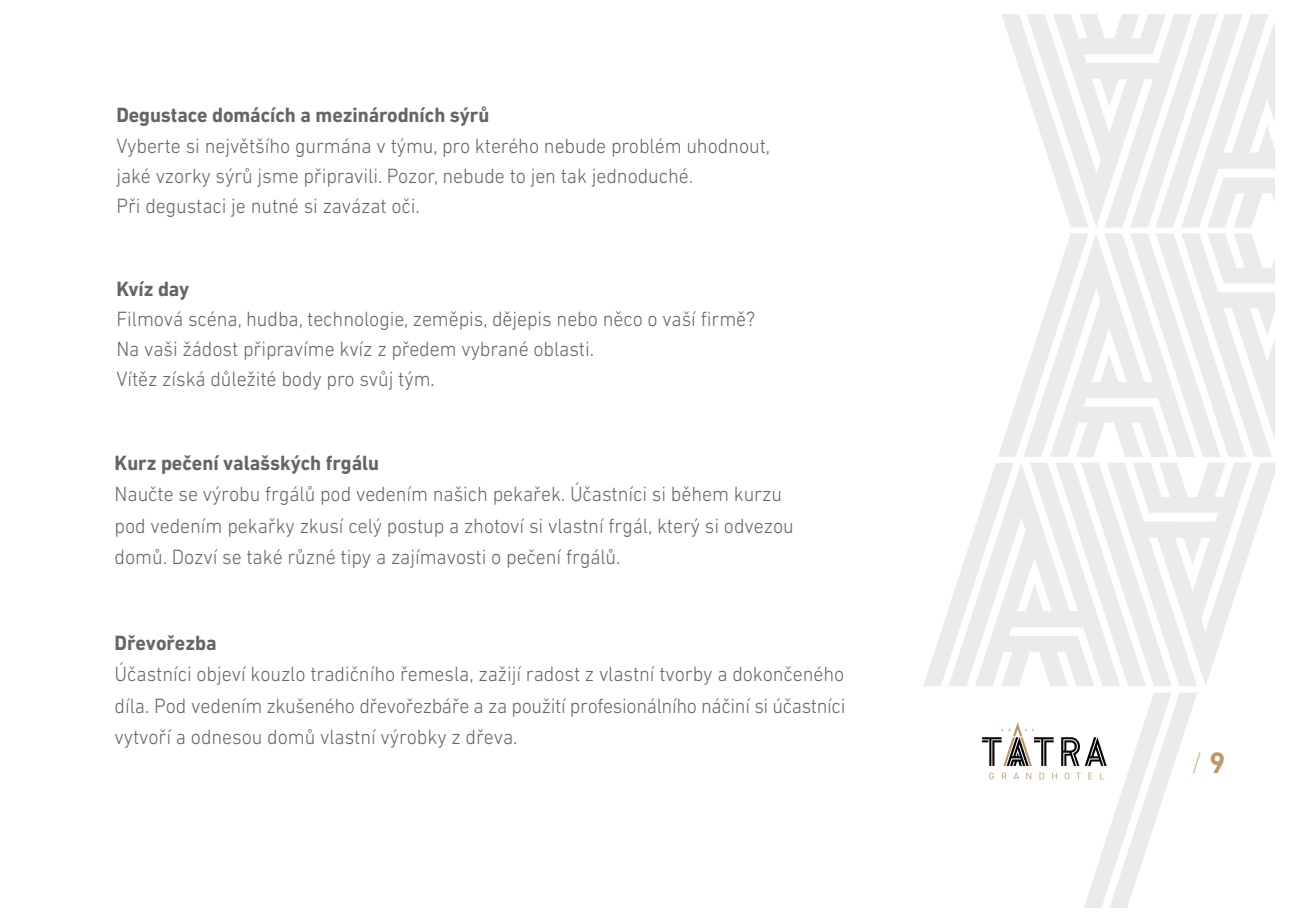
<style>
.page{position:relative;width:1289px;height:919px;background:#fff}
.page>*{position:absolute;margin:0;border:0;box-sizing:border-box;transform-origin:0 0}
.t1{font:200 30px "DIN Next LT Pro";color:#bf9667;scale:.95 1}
.t2{font:300 21px/30px "DIN Next LT Pro";letter-spacing:-.005em;color:#646567;scale:.95 1}
.t3{font:700 21px "DIN Next LT Pro";letter-spacing:-.005em;color:#646567;scale:.95 1}
.s1{font-weight:700}
</style>
<div class="page">
<svg style="left:923px;top:14px;width:351px;height:672px"></svg>
<svg style="left:982px;top:693px;width:215px;height:214px"></svg>
<p class="t3" style="left:116px;top:102px;width:394px">Degustace domácích a mezinárodních sýrů</p>
<p class="t2" style="left:116px;top:131px;width:689px">Vyberte si největšího gurmána v týmu, pro kterého nebude problém uhodnout, jaké vzorky sýrů jsme připravili. Pozor, nebude to jen tak jednoduché.<br>Při degustaci je nutné si zavázat oči.</p>
<p class="t3" style="left:116px;top:276px;width:78px">Kvíz day</p>
<p class="t2" style="left:116px;top:303px;width:673px">Filmová scéna, hudba, technologie, zeměpis, dějepis nebo něco o vaší firmě?<br>Na vaši žádost připravíme kvíz z předem vybrané oblasti.<br>Vítěz získá důležité body pro svůj tým.</p>
<p class="t3" style="left:115px;top:450px;width:280px">Kurz pečení valašských frgálu</p>
<p class="t2" style="left:115px;top:478px;width:716px;line-height:31.5px">Naučte se výrobu frgálů pod vedením našich pekařek. Účastníci si během kurzu pod vedením pekařky zkusí celý postup a zhotoví si vlastní frgál, který si odvezou domů. Dozví se také různé tipy a zajímavosti o pečení frgálů.</p>
<p class="t3" style="left:115px;top:630px;width:109px">Dřevořezba</p>
<p class="t2" style="left:115px;top:657px;width:770px;line-height:31.5px;text-align:justify">Účastníci objeví kouzlo tradičního řemesla, zažijí radost z vlastní tvorby a dokončeného díla. Pod vedením zkušeného dřevořezbáře a za použití profesionálního náčiní si účastníci vytvoří a odnesou domů vlastní výrobky z dřeva.</p>
<h1 class="t1" style="left:1191px;top:745px;width:37px">/<span class="s1">9</span></h1>
</div>
